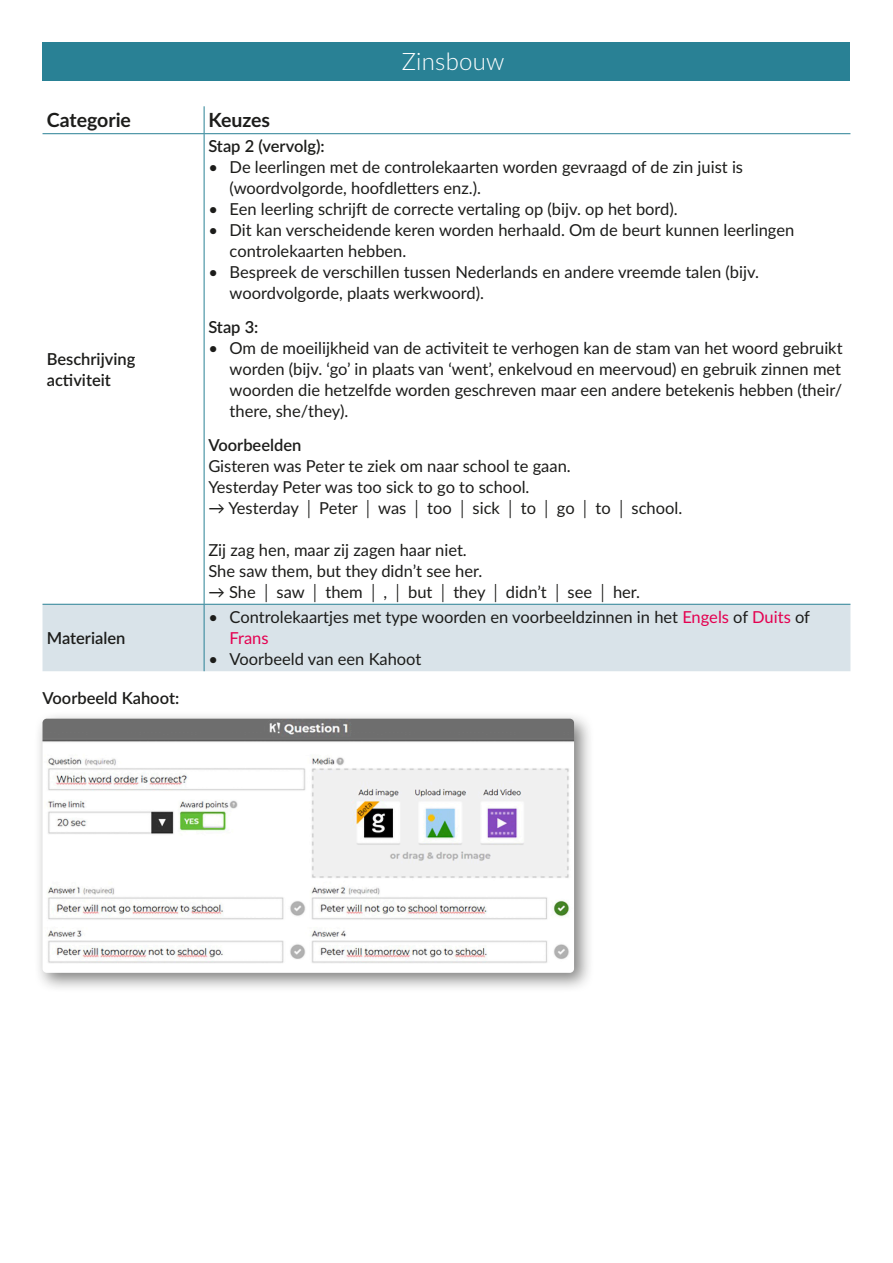
<style>
.page{position:relative;width:893px;height:1263px;background:#fff}
.page>*{position:absolute;margin:0;border:0;box-sizing:border-box;transform-origin:0 0}
.t1{font:300 24px "Lato";letter-spacing:.01em;color:#fff}
.t2{font:700 19.5px "Lato";color:#1c1c1a}
.t3{font:16.5px/21px "Lato";color:#1c1c1a}
.t4{font:600 16.5px/21px "Lato";color:#1c1c1a}
.s1{color:#e40050}
</style>
<div class="page">
<div style="left:43px;top:605px;width:807px;height:66px;background:#d9e3e9"></div>
<svg style="left:204px;top:106px;width:1px;height:27px"></svg>
<hr style="left:43px;top:133px;width:161px;height:1px;background:#298195">
<hr style="left:204px;top:133px;width:646px;height:1px;background:#298195">
<hr style="left:204px;top:134px;width:1px;height:470px;background:#298195">
<hr style="left:43px;top:604px;width:161px;height:1px;background:#298195">
<hr style="left:204px;top:604px;width:646px;height:1px;background:#298195">
<hr style="left:204px;top:605px;width:1px;height:66px;background:#298195">
<div style="left:43px;top:43px;width:807px;height:38px;background:#298195"></div>
<div style="left:35px;top:711px;width:559px;height:282px;background:#1c1c1a;opacity:.55"></div>
<img style="left:43px;top:719px;width:531px;height:254px">
<p class="t2" style="left:47px;top:106px;width:86px">Categorie</p>
<p class="t2" style="left:208px;top:106px;width:63px">Keuzes</p>
<h1 class="t1" style="left:402px;top:45px;width:104px">Zinsbouw</h1>
<p class="t4" style="left:47px;top:347px;width:90px">Beschrijving activiteit</p>
<p class="t4" style="left:47px;top:627px;width:80px">Materialen</p>
<p class="t4" style="left:42px;top:687px;width:138px">Voorbeeld Kahoot:</p>
<p class="t4" style="left:208px;top:135px;width:118px">Stap 2 (vervolg):</p>
<p class="t3" style="left:230px;top:156px;width:515px;text-indent:-21px">• De leerlingen met de controlekaarten worden gevraagd of de zin juist is (woordvolgorde, hoofdletters enz.).</p>
<p class="t3" style="left:208px;top:198px;width:471px">• Een leerling schrijft de correcte vertaling op (bijv. op het bord).</p>
<p class="t3" style="left:230px;top:219px;width:566px;text-indent:-21px">• Dit kan verscheidende keren worden herhaald. Om de beurt kunnen leerlingen controlekaarten hebben.</p>
<p class="t3" style="left:230px;top:261px;width:531px;text-indent:-21px">• Bespreek de verschillen tussen Nederlands en andere vreemde talen (bijv. woordvolgorde, plaats werkwoord).</p>
<p class="t4" style="left:208px;top:316px;width:52px">Stap 3:</p>
<p class="t3" style="left:230px;top:337px;width:614px;text-align:justify;text-indent:-21px">• Om de moeilijkheid van de activiteit te verhogen kan de stam van het woord gebruikt worden (bijv. ‘go’ in plaats van ‘went’, enkelvoud en meervoud) en gebruik zinnen met woorden die hetzelfde worden geschreven maar een andere betekenis hebben (their/ there, she/they).</p>
<p class="t4" style="left:208px;top:434px;width:95px">Voorbeelden</p>
<p class="t3" style="left:208px;top:455px;width:364px">Gisteren was Peter te ziek om naar school te gaan.<br>Yesterday Peter was too sick to go to school.</p>
<p class="t3" style="left:208px;top:497px;width:475px">→ Yesterday │ Peter │ was │ too │ sick │ to │ go │ to │ school.</p>
<p class="t3" style="left:208px;top:539px;width:276px">Zij zag hen, maar zij zagen haar niet.<br>She saw them, but they didn’t see her.</p>
<p class="t3" style="left:208px;top:581px;width:433px">→ She │ saw │ them │ , │ but │ they │ didn’t │ see │ her.</p>
<p class="t3" style="left:230px;top:606px;width:582px;text-indent:-21px">• Controlekaartjes met type woorden en voorbeeldzinnen in het <span class="s1">Engels</span> of <span class="s1">Duits</span> of<br><span class="s1">Frans</span></p>
<p class="t3" style="left:208px;top:648px;width:215px">• Voorbeeld van een Kahoot</p>
</div>
